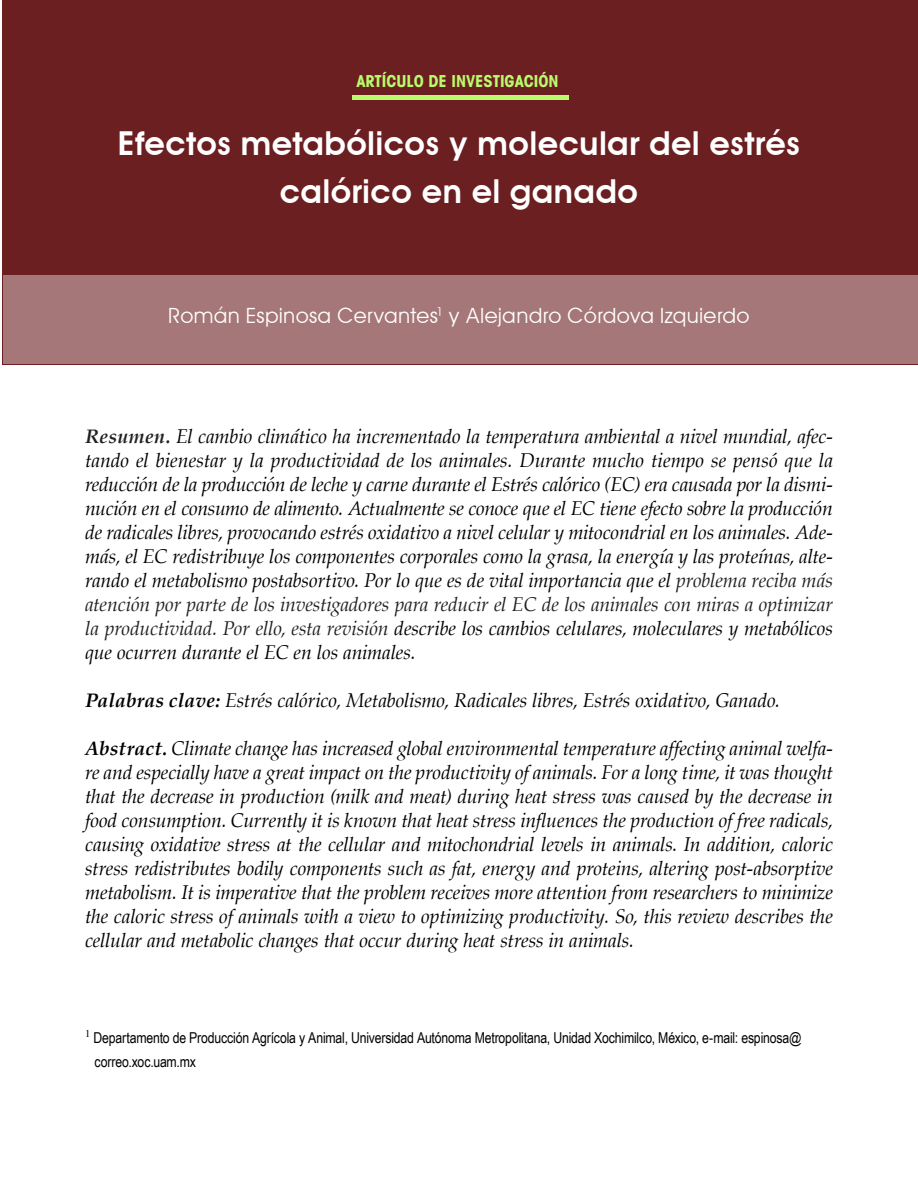
<style>
.page{position:relative;width:918px;height:1188px;background:#fff}
.page>*{position:absolute;margin:0;border:0;box-sizing:border-box;transform-origin:0 0}
.t1{font:600 33px/48px "Avant Garde";color:#fff;text-align:center}
.t2{font:21px "Avant Garde";letter-spacing:-.015em;color:#fff}
.t3{font:italic 19.5px/24px "Palatino";letter-spacing:-.01em;color:#000;text-align:justify}
.t4{font:16.5px "Avant Garde Cond Bold SC800";color:#b9fb6c}
.t5{font:15px/24px "Arial Narrow";letter-spacing:-.01em;color:#000}
.s1{font-family:"Avant Garde";font-weight:700;font-stretch:condensed}
.s2{font-weight:700;color:#212121}
.s3{color:#212121}
.s4{font-weight:700}
</style>
<div class="page">
<div style="left:2px;top:0;width:916px;height:364px;background:#6b1f20"></div>
<div style="left:3px;top:276px;width:915px;height:88px;background:#a57778"></div>
<div style="left:352px;top:95px;width:217px;height:5px;background:#b9fb6c"></div>
<p class="t4" style="left:356px;top:71px;width:204px">ARTÍCULO DE INVESTIG<span class="s1">ACIÓN</span></p>
<h1 class="t1" style="left:118px;top:119px;width:684px">Efectos metabólicos y molecular del estrés calórico en el ganado</h1>
<p class="t2" style="left:168px;top:302px;width:584px">Román Espinosa Cervantes<sup>1</sup> y Alejandro Córdova Izquierdo</p>
<p class="t3" style="left:85px;top:424px;width:749px"><span class="s2">Resumen.</span> El cambio climático ha incrementado la temperatura ambiental a nivel mundial, afec&shy;tando el bienestar y la productividad de los animales. Durante mucho tiempo se pensó que la reducción de la producción de leche y carne durante el Estrés calórico (EC) era causada por la dismi&shy;nución en el consumo de alimento. Actualmente se conoce que el EC tiene efecto sobre la producción de radicales libres, provocando estrés oxidativo a nivel celular y mitocondrial en los animales. Ade&shy;más, el EC redistribuye los componentes corporales como la grasa, la energía y las proteínas, alte&shy;rando el metabolismo postabsortivo. Por lo que es de vital importancia que el <span class="s3">problema reciba más atención por parte de los investigadores para reducir el EC de los animales con miras a optimizar la productividad. Por ello, esta revisión</span> describe los cambios celulares, moleculares y metabólicos que ocurren durante el EC en los animales.</p>
<p class="t3" style="left:85px;top:688px;width:697px"><span class="s4">Palabras clave:</span> Estrés calórico, Metabolismo, Radicales libres, Estrés oxidativo, Ganado.</p>
<p class="t3" style="left:85px;top:736px;width:750px"><span class="s4">Abstract.</span> Climate change has increased global environmental temperature affecting animal welfa&shy;re and especially have a great impact on the productivity of animals. For a long time, it was thought that the decrease in production (milk and meat) during heat stress was caused by the decrease in food consumption. Currently it is known that heat stress influences the production of free radicals, causing oxidative stress at the cellular and mitochondrial levels in animals. In addition, caloric stress redistributes bodily components such as fat, energy and proteins, altering post-absorptive metabolism. It is imperative that the problem receives more attention from researchers to minimize the caloric stress of animals with a view to optimizing productivity. So, this review describes the cellular and metabolic changes that occur during heat stress in animals.</p>
<p class="t5" style="left:95px;top:1025px;width:709px;text-indent:-10px"><sup>1</sup> Departamento de Producción Agrícola y Animal, Universidad Autónoma Metropolitana, Unidad Xochimilco, México, e-mail: espinosa@ correo.xoc.uam.mx</p>
</div>
